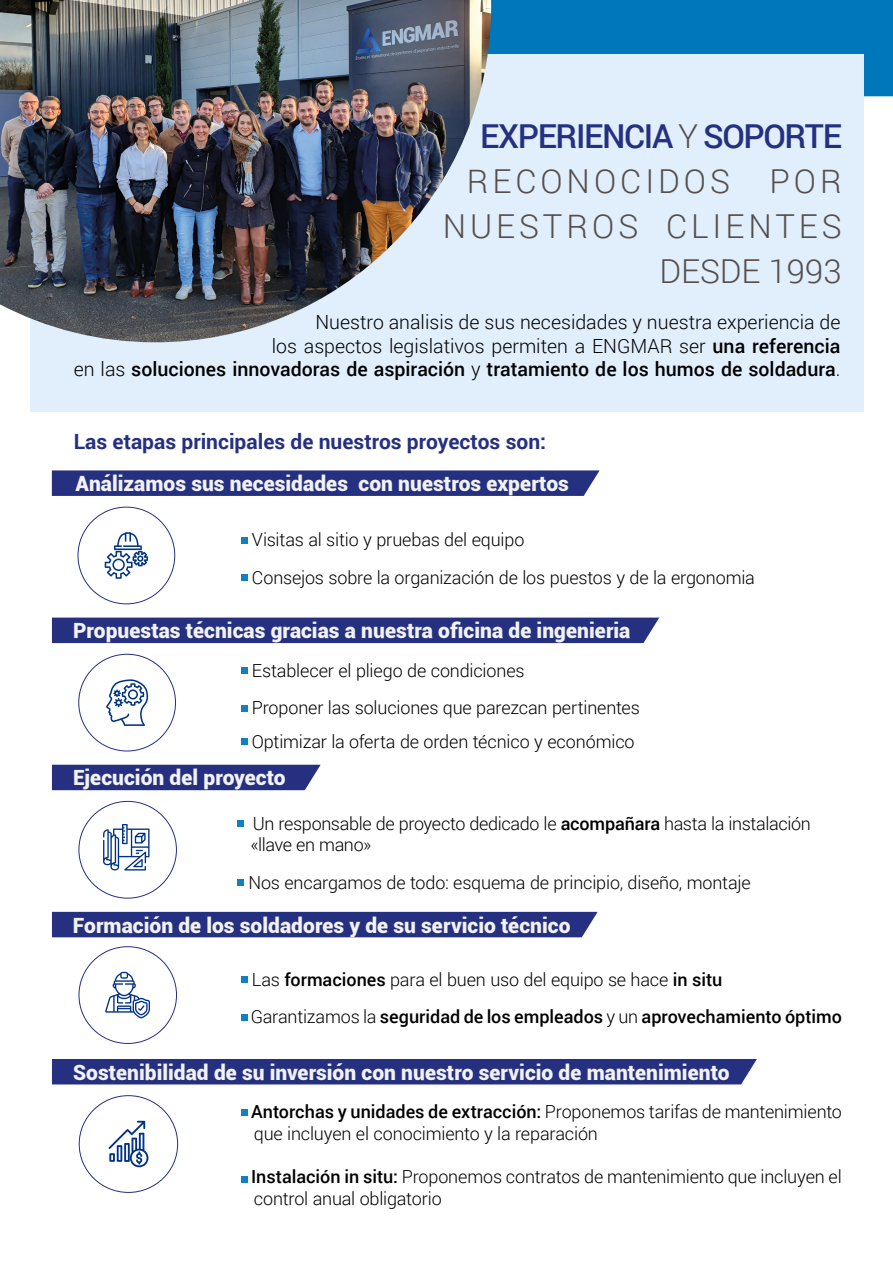
<style>
.page{position:relative;width:893px;height:1263px;background:#fff}
.page>*{position:absolute;margin:0;border:0;box-sizing:border-box;transform-origin:0 0}
.t1{font:300 33px/45px "Roboto";letter-spacing:.12em;color:#544f4d;text-align:right}
.t2{font:900 21px "Roboto";color:#f2f2f2}
.t3{font:700 21px "Roboto";color:#253081}
.t4{font:300 19.5px/23.4px "Roboto";color:#000;text-align:right}
.t5{font:300 18px/37.8px "Roboto";letter-spacing:-.01em;color:#000}
.t6{font:500 18px/37.8px "Roboto";color:#000}
.s1{font-weight:500;color:#253081}
.s2{font-weight:500}
.s3{font-weight:300}
</style>
<div class="page">
<div style="left:491px;top:0;width:402px;height:96px;background:#0077ba"></div>
<div style="left:31px;top:54px;width:833px;height:357px;background:#e1eefb"></div>
<svg style="left:52px;top:470px;width:548px;height:26px;background:#2c3785"></svg>
<div style="left:52px;top:765px;width:269px;height:25px;background:#253081"></div>
<div style="left:52px;top:912px;width:546px;height:25px;background:#253081"></div>
<div style="left:52px;top:1059px;width:705px;height:25px;background:#253081"></div>
<div style="left:52px;top:618px;width:607px;height:25px;background:#253081"></div>
<svg style="left:241px;top:537px;width:6px;height:6px"></svg>
<div style="left:241px;top:574px;width:6px;height:7px;background:#0f80c4"></div>
<div style="left:241px;top:667px;width:6px;height:7px;background:#0f80c4"></div>
<div style="left:241px;top:705px;width:6px;height:7px;background:#0f80c4"></div>
<div style="left:241px;top:738px;width:6px;height:7px;background:#0f80c4"></div>
<div style="left:238px;top:820px;width:6px;height:7px;background:#0f80c4"></div>
<div style="left:238px;top:879px;width:6px;height:7px;background:#0f80c4"></div>
<div style="left:241px;top:976px;width:6px;height:7px;background:#0f80c4"></div>
<div style="left:241px;top:1014px;width:6px;height:7px;background:#0f80c4"></div>
<div style="left:241px;top:1109px;width:6px;height:7px;background:#0f80c4"></div>
<div style="left:241px;top:1176px;width:6px;height:7px;background:#0f80c4"></div>
<svg style="left:105px;top:532px;width:43px;height:47px"></svg>
<svg style="left:106px;top:679px;width:42px;height:47px"></svg>
<svg style="left:103px;top:824px;width:47px;height:46px"></svg>
<svg style="left:105px;top:972px;width:45px;height:46px"></svg>
<svg style="left:108px;top:1121px;width:40px;height:46px"></svg>
<img style="left:0;top:0;width:491px;height:342px">
<h1 class="t1" style="left:443px;top:113px;width:401px"><span class="s1">EXPERIENCIA</span> Y <span class="s1">SOPORTE<br></span>RECONOCIDOS POR<br>NUESTROS CLIENTES<br>DESDE 1993</h1>
<p class="t4" style="left:74px;top:310px;width:768px">Nuestro analisis de sus necesidades y nuestra experiencia de<br>los aspectos legislativos permiten a ENGMAR ser <span class="s2">una referencia<br></span>en las <span class="s2">soluciones innovadoras de aspiración</span> y <span class="s2">tratamiento de los humos de soldadura</span>.</p>
<p class="t3" style="left:74px;top:427px;width:474px">Las etapas principales de nuestros proyectos son:</p>
<p class="t2" style="left:75px;top:469px;width:495px">Análizamos sus necesidades con nuestros expertos</p>
<p class="t5" style="left:252px;top:520px;width:505px">Visitas al sitio y pruebas del equipo<br>Consejos sobre la organización de los puestos y de la ergonomia</p>
<p class="t2" style="left:73px;top:616px;width:559px">Propuestas técnicas gracias a nuestra oficina de ingenieria</p>
<p class="t5" style="left:252px;top:651px;width:389px">Establecer el pliego de condiciones<br>Proponer las soluciones que parezcan pertinentes</p>
<p class="t5" style="left:252px;top:722px;width:384px">Optimizar la oferta de orden técnico y económico</p>
<p class="t2" style="left:73px;top:763px;width:214px">Ejecución del proyecto</p>
<p class="t5" style="left:250px;top:812px;width:562px;line-height:21px">Un responsable de proyecto dedicado le <span class="s2">acompañara</span> hasta la instalación «llave en mano»</p>
<p class="t5" style="left:248px;top:863px;width:504px">Nos encargamos de todo: esquema de principio, diseño, montaje</p>
<p class="t2" style="left:73px;top:910px;width:499px">Formación de los soldadores y de su servicio técnico</p>
<p class="t6" style="left:251px;top:960px;width:593px"><span class="s3">Las</span> formaciones <span class="s3">para el buen uso del equipo se hace</span> in situ<br><span class="s3">Garantizamos la</span> seguridad de los empleados <span class="s3">y un</span> aprovechamiento óptimo</p>
<p class="t2" style="left:73px;top:1057px;width:658px">Sostenibilidad de su inversión con nuestro servicio de mantenimiento</p>
<p class="t5" style="left:251px;top:1100px;width:592px;line-height:21.6px"><span class="s2">Antorchas y unidades de extracción:</span> Proponemos tarifas de mantenimiento que incluyen el conocimiento y la reparación</p>
<p class="t5" style="left:251px;top:1165px;width:592px;line-height:21.6px"><span class="s2">Instalación in situ:</span> Proponemos contratos de mantenimiento que incluyen el control anual obligatorio</p>
</div>
